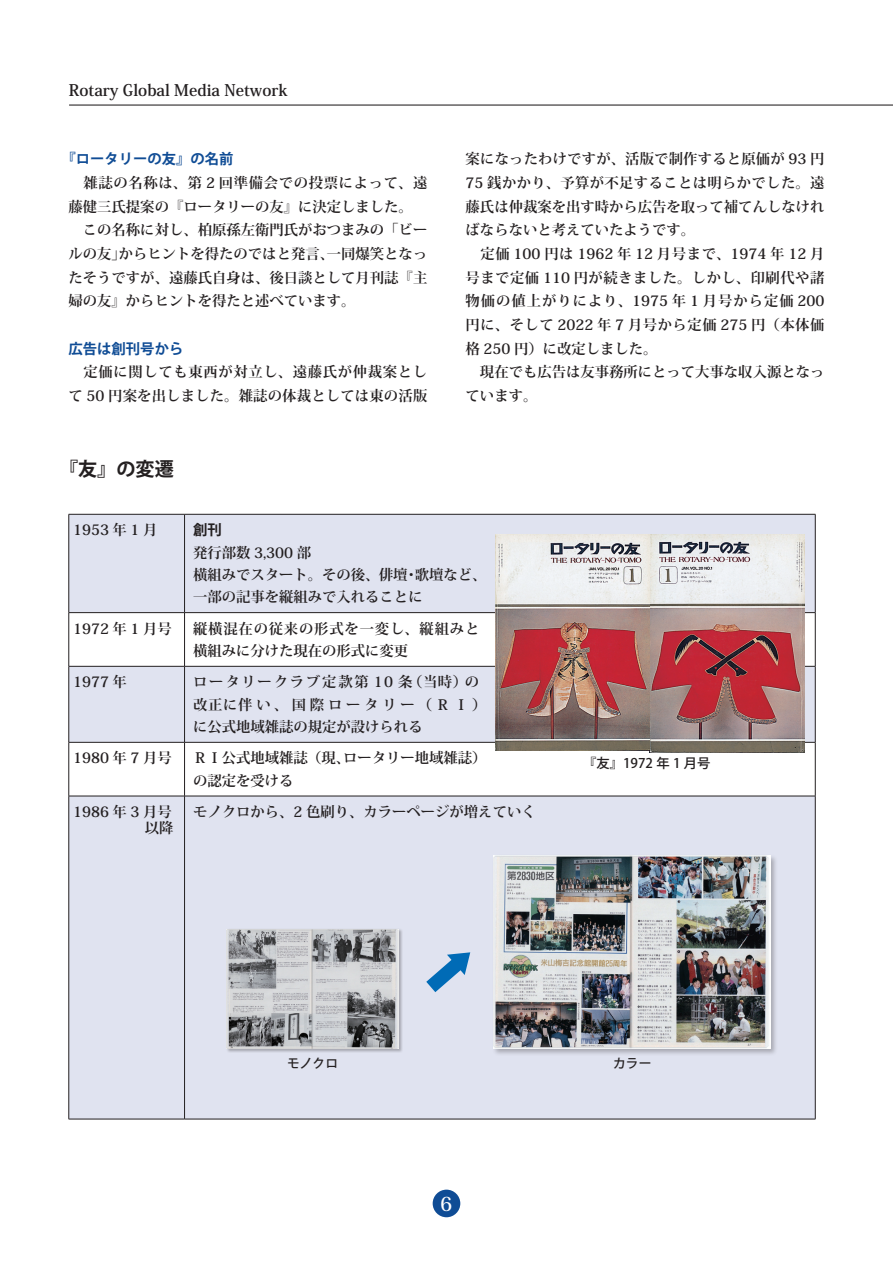
<style>
.page{position:relative;width:893px;height:1263px;background:#fff}
.page>*{position:absolute;margin:0;border:0;box-sizing:border-box;transform-origin:0 0}
.t1{font:700 19.2px "Koz Go Pro";color:#231f20}
.t2{font:700 19.2px "Koz Min Pro";color:#fff}
.t3{font:700 15.9px "Koz Min Pro";color:#231f20}
.t4{font:700 14.4px/23.7px "Koz Min Pro";color:#231f20}
.t5{font:700 14.4px/22.4px "Koz Min Pro";letter-spacing:.07em;color:#231f20}
.t6{font:700 14.4px/23.7px "Koz Min Pro";letter-spacing:.03em;color:#231f20}
.t7{font:700 14.4px/22.4px "Koz Min Pro";letter-spacing:.055em;color:#231f20}
.t8{font:700 14.4px "Koz Go Pro";color:#0f4c95}
.t9{font:700 14.4px "Koz Go Pro";color:#231f20}
.t10{font:500 13.35px "Koz Go Pro";color:#231f20}
.t11{font:500 12.75px "Koz Go Pro";color:#231f20}
</style>
<div class="page">
<div style="left:433px;top:1189px;width:27px;height:28px;background:#0f4c95;border-radius:50%"></div>
<hr style="left:69px;top:105px;width:824px;height:1px;background:#231f20">
<svg style="left:70px;top:515px;width:745px;height:604px;fill:#e0e3f0"></svg>
<hr style="left:69px;top:514px;width:116px;height:1px;background:#231f20">
<hr style="left:69px;top:514px;width:1px;height:98px;background:#231f20">
<hr style="left:185px;top:514px;width:630px;height:1px;background:#231f20">
<hr style="left:184px;top:514px;width:1px;height:98px;background:#231f20">
<hr style="left:815px;top:514px;width:1px;height:98px;background:#231f20">
<hr style="left:69px;top:612px;width:116px;height:1px;background:#231f20">
<hr style="left:69px;top:613px;width:1px;height:53px;background:#231f20">
<hr style="left:185px;top:612px;width:630px;height:1px;background:#231f20">
<hr style="left:184px;top:613px;width:1px;height:53px;background:#231f20">
<hr style="left:815px;top:613px;width:1px;height:53px;background:#231f20">
<hr style="left:69px;top:666px;width:116px;height:1px;background:#231f20">
<hr style="left:69px;top:666px;width:1px;height:76px;background:#231f20">
<hr style="left:185px;top:666px;width:630px;height:1px;background:#231f20">
<hr style="left:184px;top:666px;width:1px;height:76px;background:#231f20">
<hr style="left:815px;top:666px;width:1px;height:76px;background:#231f20">
<hr style="left:69px;top:742px;width:116px;height:1px;background:#231f20">
<hr style="left:69px;top:742px;width:1px;height:54px;background:#231f20">
<hr style="left:185px;top:742px;width:630px;height:1px;background:#231f20">
<hr style="left:184px;top:742px;width:1px;height:54px;background:#231f20">
<hr style="left:815px;top:742px;width:1px;height:54px;background:#231f20">
<hr style="left:69px;top:796px;width:116px;height:1px;background:#231f20">
<hr style="left:69px;top:796px;width:1px;height:323px;background:#231f20">
<hr style="left:185px;top:796px;width:630px;height:1px;background:#231f20">
<hr style="left:184px;top:796px;width:1px;height:323px;background:#231f20">
<hr style="left:815px;top:796px;width:1px;height:323px;background:#231f20">
<hr style="left:69px;top:1119px;width:116px;height:1px;background:#231f20">
<hr style="left:185px;top:1119px;width:630px;height:1px;background:#231f20">
<img style="left:496px;top:534px;width:308px;height:218px">
<div style="left:584px;top:756px;width:133px;height:13px;background:#fff"></div>
<div style="left:226px;top:928px;width:177px;height:125px;background:#231f20;opacity:.3"></div>
<img style="left:226px;top:929px;width:173px;height:120px">
<div style="left:492px;top:854px;width:286px;height:202px;background:#231f20;opacity:.3"></div>
<img style="left:494px;top:856px;width:277px;height:193px">
<svg style="left:426px;top:952px;width:44px;height:40px;background:#84b2d8"></svg>
<p class="t3" style="left:69px;top:79px;width:220px">Rotary Global Media Network</p>
<p class="t8" style="left:61px;top:150px;width:174px">『ロータリーの友』の名前</p>
<p class="t4" style="left:69px;top:170px;width:360px">　雑誌の名称は、第 2 回準備会での投票によって、遠藤健三氏提案の『ロータリーの友』に決定しました。　この名称に対し、柏原孫左衛門氏がおつまみの「ビールの友」からヒントを得たのではと発言、一同爆笑となったそうですが、遠藤氏自身は、後日談として月刊誌『主婦の友』からヒントを得たと述べています。</p>
<p class="t8" style="left:69px;top:339px;width:116px">広告は創刊号から</p>
<p class="t6" style="left:69px;top:359px;width:360px">　定価に関しても東西が対立し、遠藤氏が仲裁案として 50 円案を出しました。雑誌の体裁としては東の活版</p>
<h1 class="t1" style="left:59px;top:457px;width:116px">『友』の変遷</h1>
<p class="t4" style="left:466px;top:147px;width:360px">案になったわけですが、活版で制作すると原価が 93 円<br>75 銭かかり、予算が不足することは明らかでした。遠藤氏は仲裁案を出す時から広告を取って補てんしなければならないと考えていたようです。<br>　定価 100 円は 1962 年 12 月号まで、1974 年 12 月号まで定価 110 円が続きました。しかし、印刷代や諸物価の値上がりにより、1975 年 1 月号から定価 200円に、そして 2022 年 7 月号から定価 275 円（本体価格 250 円）に改定しました。<br>　現在でも広告は友事務所にとって大事な収入源となっています。</p>
<p class="t4" style="left:73px;top:518px;width:86px">1953 年 1 月</p>
<p class="t9" style="left:193px;top:521px;width:30px">創刊</p>
<p class="t4" style="left:193px;top:541px;width:295px;line-height:22.4px">発行部数 3,300 部<br>横組みでスタート。その後、俳壇・歌壇など、一部の記事を縦組みで入れることに</p>
<p class="t4" style="left:73px;top:616px;width:100px">1972 年 1 月号</p>
<p class="t7" style="left:193px;top:617px;width:288px">縦横混在の従来の形式を一変し、縦組みと横組みに分けた現在の形式に変更</p>
<p class="t4" style="left:73px;top:670px;width:55px">1977 年</p>
<p class="t5" style="left:193px;top:670px;width:295px">ロータリークラブ定款第 10 条（当時）の改正に伴い、国際ロータリー（ＲＩ）に公式地域雑誌の規定が設けられる</p>
<p class="t4" style="left:73px;top:746px;width:100px">1980 年 7 月号</p>
<p class="t4" style="left:193px;top:746px;width:295px;line-height:22.4px">ＲＩ公式地域雑誌（現、ロータリー地域雑誌）の認定を受ける</p>
<p class="t4" style="left:73px;top:799px;width:100px">1986 年 3 月号</p>
<p class="t4" style="left:193px;top:799px;width:344px">モノクロから、2 色刷り、カラーページが増えていく</p>
<p class="t10" style="left:583px;top:754px;width:129px">『友』1972 年 1 月号</p>
<p class="t11" style="left:287px;top:1055px;width:53px">モノクロ</p>
<p class="t11" style="left:613px;top:1055px;width:40px">カラー</p>
<h1 class="t2" style="left:437px;top:1190px;width:21px">６</h1>
</div>
